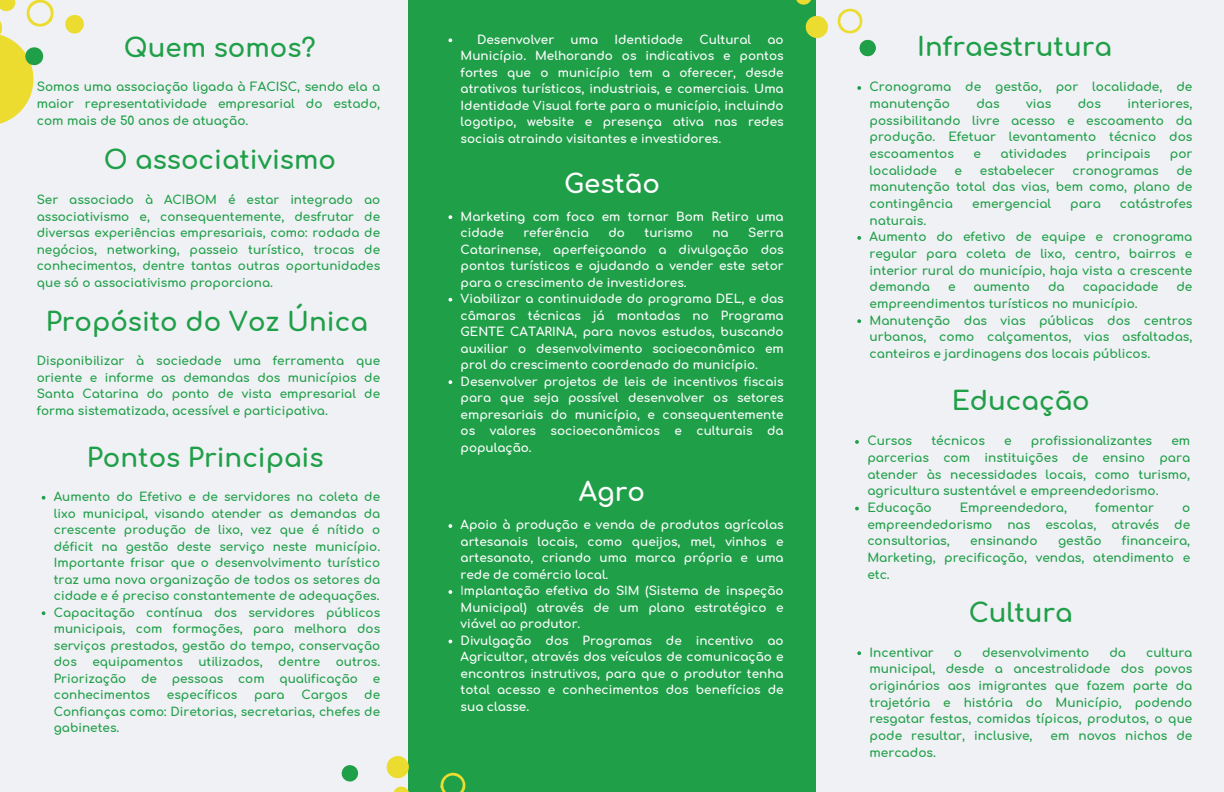
<style>
.page{position:relative;width:1224px;height:792px;background:#eff1f4}
.page>*{position:absolute;margin:0;border:0;box-sizing:border-box;transform-origin:0 0}
.t1{font:700 26px "Comfortaa";color:#209f49}
.t2{font:700 26px "Comfortaa";color:#fff}
.t3{font:700 12.1px/16.7px "Comfortaa";color:#209f49;text-align:justify}
.t4{font:700 12px/16.5px "Comfortaa";color:#fff}
.t5{font:700 12px/16.5px "Comfortaa";color:#209f49;text-align:justify}
.s1{font-weight:400}
</style>
<div class="page">
<div style="left:408px;top:0;width:408px;height:792px;background:#209f49"></div>
<svg style="left:0;top:42px;width:33px;height:82px;fill:#ecdc30"></svg>
<svg style="left:24px;top:46px;width:20px;height:20px"></svg>
<svg style="left:0;top:0;width:16px;height:42px"></svg>
<svg style="left:26px;top:0;width:28px;height:27px"></svg>
<svg style="left:65px;top:14px;width:19px;height:20px"></svg>
<svg style="left:341px;top:765px;width:18px;height:17px"></svg>
<svg style="left:393px;top:786px;width:16px;height:6px"></svg>
<svg style="left:386px;top:756px;width:23px;height:23px"></svg>
<svg style="left:440px;top:772px;width:26px;height:20px"></svg>
<svg style="left:796px;top:0;width:15px;height:5px"></svg>
<svg style="left:805px;top:15px;width:23px;height:23px"></svg>
<svg style="left:837px;top:8px;width:39px;height:49px"></svg>
<svg style="left:449px;top:38px;width:3px;height:4px"></svg>
<svg style="left:449px;top:524px;width:3px;height:4px"></svg>
<svg style="left:449px;top:590px;width:3px;height:4px"></svg>
<svg style="left:857px;top:86px;width:4px;height:4px"></svg>
<svg style="left:857px;top:236px;width:4px;height:4px"></svg>
<svg style="left:857px;top:319px;width:4px;height:4px"></svg>
<svg style="left:855px;top:440px;width:4px;height:4px"></svg>
<svg style="left:855px;top:507px;width:4px;height:3px"></svg>
<svg style="left:857px;top:651px;width:4px;height:4px"></svg>
<svg style="left:42px;top:496px;width:3px;height:4px"></svg>
<svg style="left:42px;top:611px;width:3px;height:4px"></svg>
<svg style="left:449px;top:215px;width:3px;height:4px"></svg>
<svg style="left:449px;top:298px;width:3px;height:4px"></svg>
<svg style="left:449px;top:380px;width:3px;height:4px"></svg>
<h1 class="t1" style="left:124px;top:23px;width:193px">Quem somos?</h1>
<p class="t3" style="left:37px;top:77px;width:345px">Somos uma associação ligada à FACISC, sendo ela a maior representatividade empresarial do estado, com mais de 50 anos de atuação.</p>
<h1 class="t1" style="left:104px;top:136px;width:234px">O associativismo</h1>
<p class="t5" style="left:37px;top:190px;width:345px">Ser associado à ACIBOM é estar integrado ao associativismo e, consequentemente, desfrutar de diversas experiências empresariais, como: rodada de negócios, networking, passeio turístico, trocas de conhecimentos, dentre tantas outras oportunidades que só o associativismo proporciona.</p>
<h1 class="t1" style="left:46px;top:298px;width:324px">Propósito do Voz Única</h1>
<p class="t5" style="left:37px;top:351px;width:345px">Disponibilizar à sociedade uma ferramenta que oriente e informe as demandas dos municípios de Santa Catarina do ponto de vista empresarial de forma sistematizada, acessível e participativa.</p>
<h1 class="t1" style="left:87px;top:434px;width:238px">Pontos Principais</h1>
<p class="t5" style="left:54px;top:487px;width:328px">Aumento do Efetivo e de servidores na coleta de lixo municipal, visando atender as demandas da crescente produção de lixo, vez que é nítido o déficit na gestão deste serviço neste município.<br>Importante frisar que o desenvolvimento turístico traz uma nova organização de todos os setores da cidade e é preciso constantemente de adequações.<br>Capacitação contínua dos servidores públicos municipais, com formações, para melhora dos serviços prestados, gestão do tempo, conservação dos</p>
<p class="t5" style="left:92px;top:652px;width:92px">equipamentos</p>
<p class="t5" style="left:198px;top:652px;width:66px">utilizados,</p>
<p class="t5" style="left:278px;top:652px;width:44px">dentre</p>
<p class="t5" style="left:54px;top:652px;width:328px;text-indent:282px">outros.<br>Priorização de pessoas com qualificação e conhecimentos</p>
<p class="t5" style="left:167px;top:685px;width:72px">específicos</p>
<p class="t5" style="left:254px;top:685px;width:32px">para</p>
<p class="t5" style="left:302px;top:685px;width:47px">Cargos</p>
<p class="t5" style="left:54px;top:685px;width:328px;text-indent:310px">de Confianças como: Diretorias, secretarias, chefes de gabinetes.</p>
<p class="t4" style="left:477px;top:29px;width:79px">Desenvolver</p>
<p class="t4" style="left:571px;top:29px;width:29px">uma</p>
<p class="t4" style="left:615px;top:29px;width:70px">Identidade</p>
<p class="t4" style="left:699px;top:29px;width:53px">Cultural</p>
<p class="t4" style="left:461px;top:29px;width:325px;text-align:justify;text-indent:307px">ao Município. Melhorando os indicativos e pontos fortes que o município tem a oferecer, desde atrativos turísticos, industriais, e comerciais. Uma Identidade Visual forte para o município, incluindo logotipo, website e presença ativa nas redes sociais atraindo visitantes e investidores.</p>
<h1 class="t2" style="left:564px;top:159px;width:97px">Gestão</h1>
<p class="t4" style="left:461px;top:206px;width:325px">Marketing com foco em tornar Bom Retiro uma cidade</p>
<p class="t4" style="left:461px;top:223px;width:325px;text-indent:288px">Serra Catarinense, aperfeiçoando a divulgação dos pontos turísticos e ajudando a vender este setor para o crescimento de investidores.<br>Viabilizar a continuidade do programa DEL, e das câmaras técnicas já montadas no Programa GENTE CATARINA, para novos estudos, buscando auxiliar o desenvolvimento socioeconômico em prol do crescimento coordenado do município.<br>Desenvolver projetos de leis de incentivos fiscais para que seja possível desenvolver os setores empresariais do município, e consequentemente os valores socioeconômicos e culturais da população.</p>
<p class="t4" style="left:523px;top:223px;width:67px">referência</p>
<p class="t4" style="left:609px;top:223px;width:18px">do</p>
<p class="t4" style="left:645px;top:223px;width:50px">turismo</p>
<p class="t4" style="left:712px;top:223px;width:18px">na</p>
<h1 class="t2" style="left:579px;top:468px;width:67px">Agro</h1>
<p class="t4" style="left:461px;top:515px;width:325px">Apoio à produção e venda de produtos agrícolas artesanais locais, como queijos, mel, vinhos e artesanato, criando uma marca própria e uma rede de comércio local.<br><span class="s1">I</span>mplantação efetiva do SIM (Sistema de inspeção Municipal) através de um plano estratégico e viável ao produtor.<br>Divulgação dos Programas de incentivo ao Agricultor, através dos veículos de comunicação e encontros instrutivos, para que o produtor tenha total acesso e conhecimentos dos benefícios de sua classe.</p>
<h1 class="t1" style="left:917px;top:23px;width:196px">Infraestrutura</h1>
<p class="t3" style="left:870px;top:77px;width:324px">Cronograma de gestão, por localidade, de manutenção</p>
<p class="t3" style="left:976px;top:94px;width:25px">das</p>
<p class="t3" style="left:1026px;top:94px;width:27px">vias</p>
<p class="t3" style="left:1078px;top:94px;width:25px">dos</p>
<p class="t3" style="left:870px;top:94px;width:324px;text-indent:258px">interiores, possibilitando livre acesso e escoamento da produção. Efetuar levantamento técnico dos escoamentos</p>
<p class="t3" style="left:974px;top:144px;width:9px">e</p>
<p class="t3" style="left:1001px;top:144px;width:68px">atividades</p>
<p class="t3" style="left:1086px;top:144px;width:66px">principais</p>
<p class="t3" style="left:1170px;top:144px;width:24px">por</p>
<p class="t3" style="left:870px;top:160px;width:324px;text-indent:307px">de manutenção total das vias, bem como, plano de contingência</p>
<p class="t3" style="left:870px;top:160px;width:69px">localidade</p>
<p class="t3" style="left:955px;top:160px;width:9px">e</p>
<p class="t3" style="left:980px;top:160px;width:77px">estabelecer</p>
<p class="t3" style="left:1073px;top:160px;width:88px">cronogramas</p>
<p class="t3" style="left:972px;top:194px;width:81px">emergencial</p>
<p class="t3" style="left:1070px;top:194px;width:32px">para</p>
<p class="t3" style="left:1120px;top:194px;width:74px">catástrofes</p>
<p class="t3" style="left:870px;top:210px;width:324px;text-align:left">naturais.<br>Aumento do efetivo de equipe e cronograma regular para coleta de lixo, centro, bairros e interior rural do município, haja vista a crescente demanda</p>
<p class="t3" style="left:948px;top:277px;width:9px">e</p>
<p class="t3" style="left:974px;top:277px;width:58px">aumento</p>
<p class="t3" style="left:1048px;top:277px;width:18px">da</p>
<p class="t3" style="left:1083px;top:277px;width:77px">capacidade</p>
<p class="t3" style="left:1176px;top:277px;width:18px">de</p>
<p class="t3" style="left:870px;top:293px;width:324px;text-align:left">empreendimentos turísticos no município.<br>Manutenção das vias públicas dos centros urbanos, como calçamentos, vias asfaltadas, canteiros e jardinagens dos locais públicos.</p>
<h1 class="t1" style="left:952px;top:377px;width:140px">Educação</h1>
<p class="t3" style="left:867px;top:431px;width:46px">Cursos</p>
<p class="t3" style="left:931px;top:431px;width:55px">técnicos</p>
<p class="t3" style="left:1004px;top:431px;width:9px">e</p>
<p class="t3" style="left:1031px;top:431px;width:123px">profissionalizantes</p>
<p class="t3" style="left:867px;top:431px;width:324px;text-align:left;text-indent:304px">em parcerias com instituições de ensino para atender às necessidades locais, como turismo, agricultura sustentável e empreendedorismo.<br>Educação</p>
<p class="t3" style="left:960px;top:498px;width:109px">Empreendedora,</p>
<p class="t3" style="left:1095px;top:498px;width:60px">fomentar</p>
<p class="t3" style="left:867px;top:498px;width:324px;text-indent:315px">o empreendedorismo nas escolas, através de consultorias,</p>
<p class="t3" style="left:867px;top:531px;width:324px;text-indent:255px">financeira, Marketing, precificação, vendas, atendimento e etc.</p>
<h1 class="t1" style="left:969px;top:588px;width:106px">Cultura</h1>
<p class="t3" style="left:870px;top:642px;width:66px">Incentivar</p>
<p class="t3" style="left:954px;top:642px;width:10px">o</p>
<p class="t3" style="left:982px;top:642px;width:109px">desenvolvimento</p>
<p class="t3" style="left:1109px;top:642px;width:18px">da</p>
<p class="t3" style="left:970px;top:531px;width:69px">ensinando</p>
<p class="t3" style="left:1058px;top:531px;width:45px">gestão</p>
<p class="t3" style="left:870px;top:642px;width:324px;text-indent:277px">cultura municipal, desde a ancestralidade dos povos originários aos imigrantes que fazem parte da trajetória e história do Município, podendo resgatar festas, comidas típicas, produtos, o que pode resultar, inclusive,</p>
<p class="t3" style="left:1051px;top:725px;width:143px">em novos nichos de</p>
<p class="t3" style="left:870px;top:742px;width:68px">mercados.</p>
</div>
